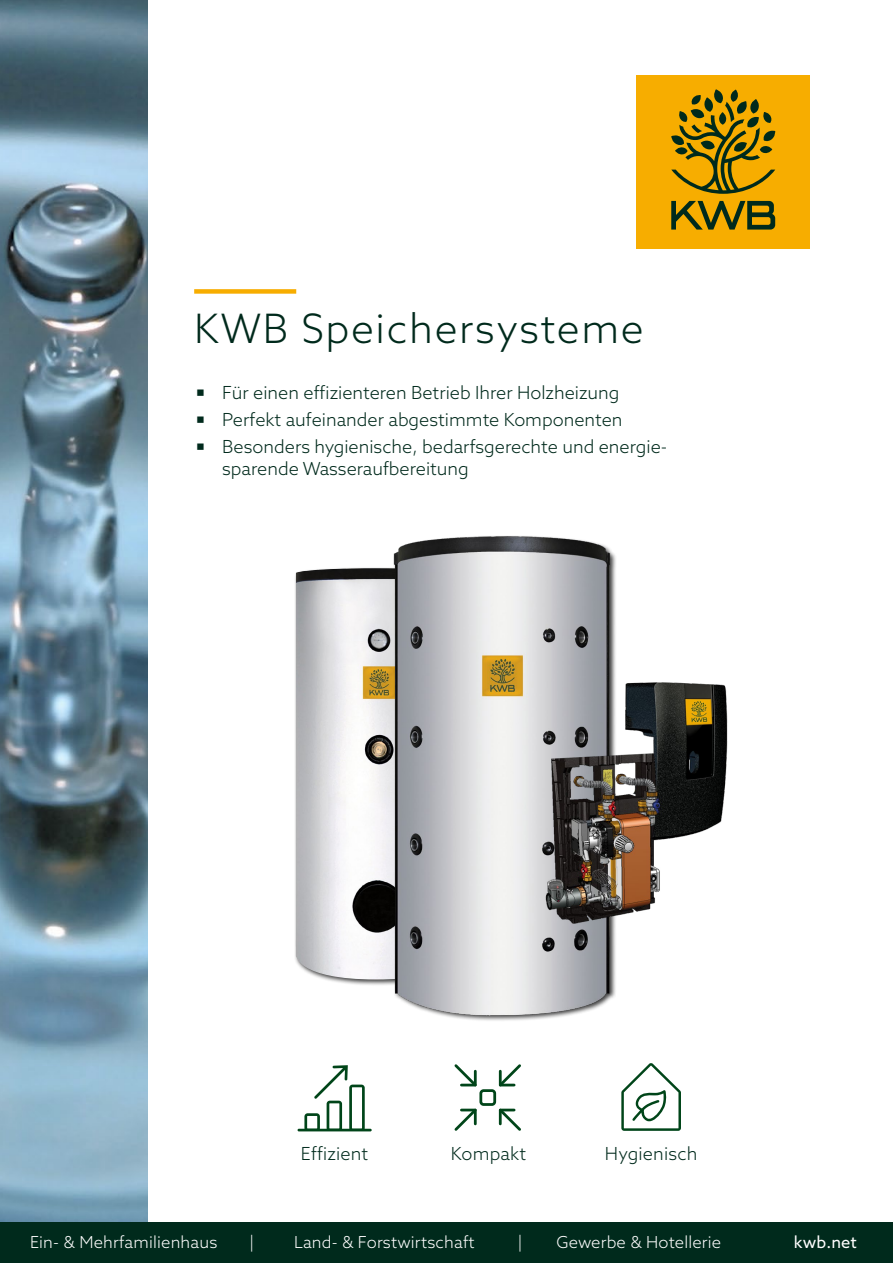
<style>
.page{position:relative;width:893px;height:1263px;background:#fff}
.page>*{position:absolute;margin:0;border:0;box-sizing:border-box;transform-origin:0 0}
.t1{font:300 40.5px "Azo Sans";letter-spacing:.04em;color:#002a1c}
.t2{font:300 18px/27px "Azo Sans";color:#002a1c}
.t3{font:300 16.5px "Azo Sans";letter-spacing:.01em;color:#fff}
.t4{font:16.5px "Azo Sans";letter-spacing:.01em;color:#fff}
</style>
<div class="page">
<div style="left:194px;top:289px;width:102px;height:5px;background:#f7ad00"></div>
<img style="left:0;top:0;width:147px;height:1222px">
<div style="left:294px;top:566px;width:174px;height:420px;background:#000;opacity:.75"></div>
<img style="left:296px;top:568px;width:82px;height:411px">
<img style="left:378px;top:536px;width:238px;height:485px">
<img style="left:525px;top:671px;width:203px;height:253px">
<svg style="left:298px;top:1065px;width:74px;height:66px"></svg>
<div style="left:479px;top:1089px;width:17px;height:17px;border:3px solid #004519;border-radius:3px"></div>
<svg style="left:498px;top:1064px;width:23px;height:23px"></svg>
<svg style="left:454px;top:1108px;width:23px;height:23px"></svg>
<svg style="left:498px;top:1108px;width:23px;height:23px"></svg>
<svg style="left:454px;top:1064px;width:23px;height:23px"></svg>
<svg style="left:621px;top:1063px;width:60px;height:68px"></svg>
<div style="left:0;top:1222px;width:893px;height:41px;background:#002a1c"></div>
<div style="left:636px;top:75px;width:174px;height:174px;background:#f7ad00"></div>
<svg style="left:671px;top:89px;width:105px;height:105px"></svg>
<svg style="left:671px;top:201px;width:104px;height:29px"></svg>
<h1 class="t1" style="left:194px;top:302px;width:451px">KWB Speichersysteme</h1>
<p class="t2" style="left:222px;top:378px;width:447px">Für einen effizienteren Betrieb Ihrer Holzheizung<br>Perfekt aufeinander abgestimmte Komponenten<br>Besonders hygienische, bedarfsgerechte und energie-</p>
<p class="t2" style="left:222px;top:455px;width:248px">sparende Wasseraufbereitung</p>
<p class="t2" style="left:301px;top:1140px;width:69px">Effizient</p>
<p class="t2" style="left:451px;top:1140px;width:77px">Kompakt</p>
<p class="t2" style="left:605px;top:1140px;width:94px">Hygienisch</p>
<p class="t3" style="left:30px;top:1232px;width:189px">Ein- &amp; Mehrfamilienhaus</p>
<p class="t3" style="left:249px;top:1232px;width:7px">|</p>
<p class="t3" style="left:294px;top:1232px;width:182px">Land- &amp; Forstwirtschaft</p>
<p class="t3" style="left:518px;top:1232px;width:7px">|</p>
<p class="t3" style="left:557px;top:1232px;width:166px">Gewerbe &amp; Hotellerie</p>
<p class="t4" style="left:794px;top:1232px;width:65px">kwb.net</p>
</div>
